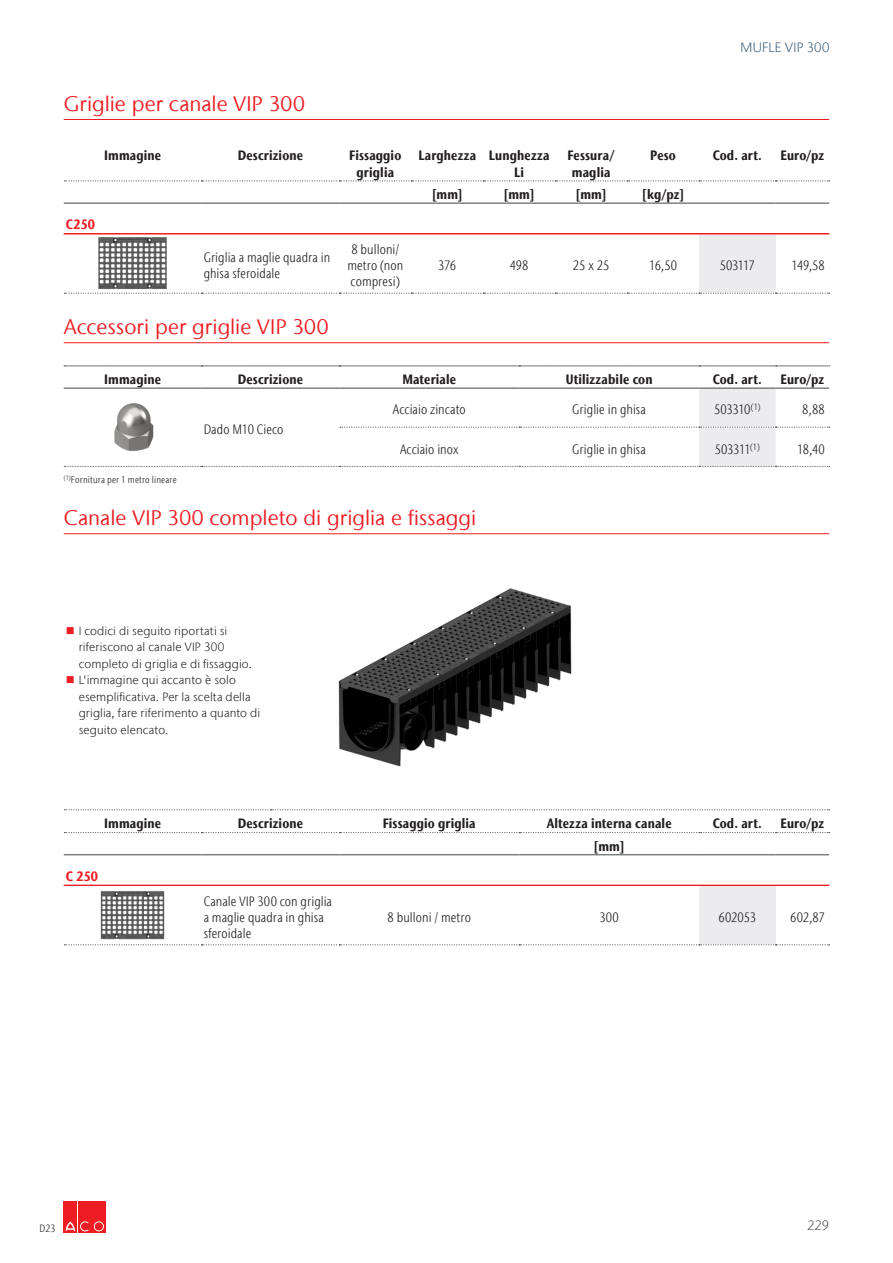
<style>
.page{position:relative;width:893px;height:1263px;background:#fff}
.page>*{position:absolute;margin:0;border:0;box-sizing:border-box;transform-origin:0 0}
.title2_it{font:21px "Stone Sans IIITC Com";color:#ee1d23}
.title2_break_it{font:21px "Stone Sans IIITC Com";color:#ee1d23}
.testataTabella_C_it{font:700 condensed 13.5px/16.2px "Stone Sans IIITC Com";letter-spacing:.01em;color:#231f20;text-align:center}
.testoTabella_C_it{font:300 condensed 13.5px/16.2px "Stone Sans IIITC Com";letter-spacing:.005em;color:#231f20}
.testoTabella_L_it{font:300 condensed 13.5px/16.2px "Stone Sans IIITC Com";letter-spacing:.005em;color:#231f20}
.codice_it{font:300 condensed 13.5px "Stone Sans IIITC Com";letter-spacing:-.02em;color:#231f20}
.testoTabella_R_it{font:300 condensed 13.5px "Stone Sans IIITC Com";letter-spacing:-.015em;color:#231f20}
.t1{font:300 13.5px "Stone Sans IIITC Com";letter-spacing:.02em;color:#335875}
.raggruppamento_it{font:700 condensed 13.5px "Stone Sans IIITC Com";letter-spacing:.015em;color:#ee1d23}
.t2{font:300 13.5px "Stone Sans IIITC Com";color:#57585a}
.t3{font:300 12px/16.5px "Stone Sans IIITC Com";letter-spacing:.01em;color:#231f20}
.t4{font:300 condensed 10.5px "Stone Sans IIITC Com";color:#231f20}
.tableNote_it{font:300 condensed 9.75px "Stone Sans IIITC Com";letter-spacing:.015em;color:#231f20}
</style>
<div class="page">
<div style="left:64px;top:1201px;width:13px;height:32px;background:#ee1d23"></div>
<div style="left:78px;top:1201px;width:13px;height:32px;background:#ee1d23"></div>
<svg style="left:65px;top:1221px;width:24px;height:11px"></svg>
<div style="left:92px;top:1201px;width:13px;height:32px;background:#ee1d23"></div>
<svg style="left:93px;top:1221px;width:11px;height:11px"></svg>
<div style="left:93px;top:1221px;width:12px;height:11px;border:1px solid #ee1d23;border-radius:50%"></div>
<div style="left:95px;top:1223px;width:7px;height:7px;background:#ee1d23;border-radius:50%"></div>
<div style="left:95px;top:1223px;width:7px;height:7px;border:1px solid #ee1d23;border-radius:50%"></div>
<hr style="left:64px;top:119px;width:765px;height:1px;background:#ee1d23">
<hr style="left:64px;top:342px;width:765px;height:1px;background:#ee1d23">
<hr style="left:64px;top:533px;width:765px;height:1px;background:#ee1d23">
<div style="left:699px;top:234px;width:77px;height:59px;background:#ececee"></div>
<svg style="left:64px;top:180px;width:766px;height:1px"></svg>
<svg style="left:64px;top:293px;width:766px;height:1px"></svg>
<hr style="left:64px;top:203px;width:138px;height:1px;background:#57585a">
<hr style="left:202px;top:203px;width:137px;height:1px;background:#57585a">
<hr style="left:339px;top:203px;width:72px;height:1px;background:#57585a">
<hr style="left:411px;top:203px;width:72px;height:1px;background:#57585a">
<hr style="left:483px;top:203px;width:72px;height:1px;background:#57585a">
<hr style="left:555px;top:203px;width:72px;height:1px;background:#57585a">
<hr style="left:627px;top:203px;width:72px;height:1px;background:#57585a">
<hr style="left:699px;top:203px;width:77px;height:1px;background:#57585a">
<hr style="left:776px;top:203px;width:53px;height:1px;background:#57585a">
<hr style="left:64px;top:233px;width:765px;height:1px;background:#ee1d23">
<img style="left:98px;top:238px;width:69px;height:51px">
<svg style="left:64px;top:366px;width:766px;height:1px"></svg>
<svg style="left:64px;top:388px;width:766px;height:79px"></svg>
<img style="left:110px;top:402px;width:45px;height:51px">
<svg style="left:64px;top:809px;width:766px;height:1px"></svg>
<img style="left:338px;top:588px;width:234px;height:179px">
<div style="left:699px;top:885px;width:77px;height:60px;background:#ececee"></div>
<svg style="left:64px;top:832px;width:766px;height:1px"></svg>
<svg style="left:64px;top:944px;width:766px;height:1px"></svg>
<hr style="left:64px;top:854px;width:138px;height:1px;background:#57585a">
<hr style="left:202px;top:854px;width:137px;height:1px;background:#57585a">
<hr style="left:339px;top:854px;width:180px;height:1px;background:#57585a">
<hr style="left:519px;top:854px;width:180px;height:1px;background:#57585a">
<hr style="left:699px;top:854px;width:77px;height:1px;background:#57585a">
<hr style="left:776px;top:854px;width:53px;height:1px;background:#57585a">
<hr style="left:64px;top:885px;width:765px;height:1px;background:#ee1d23">
<img style="left:100px;top:891px;width:65px;height:49px">
<p class="t1" style="left:741px;top:39px;width:90px">MUFLE VIP 300</p>
<p class="title2_break_it" style="left:64px;top:90px;width:243px">Griglie per canale VIP 300</p>
<p class="testataTabella_C_it" style="left:104px;top:147px;width:58px">Immagine</p>
<p class="testataTabella_C_it" style="left:238px;top:147px;width:67px">Descrizione</p>
<p class="testataTabella_C_it" style="left:349px;top:147px;width:54px">Fissaggio griglia</p>
<p class="testataTabella_C_it" style="left:418px;top:147px;width:59px">Larghezza</p>
<p class="testataTabella_C_it" style="left:489px;top:147px;width:62px">Lunghezza<br>Li</p>
<p class="testataTabella_C_it" style="left:567px;top:147px;width:49px">Fessura/ maglia</p>
<p class="testataTabella_C_it" style="left:650px;top:147px;width:27px">Peso</p>
<p class="testataTabella_C_it" style="left:713px;top:147px;width:51px">Cod. art.</p>
<p class="testataTabella_C_it" style="left:780px;top:147px;width:45px">Euro/pz</p>
<p class="testataTabella_C_it" style="left:432px;top:186px;width:33px">[mm]</p>
<p class="testataTabella_C_it" style="left:504px;top:186px;width:33px">[mm]</p>
<p class="testataTabella_C_it" style="left:576px;top:186px;width:33px">[mm]</p>
<p class="testataTabella_C_it" style="left:642px;top:186px;width:44px">[kg/pz]</p>
<p class="raggruppamento_it" style="left:66px;top:216px;width:31px">C250</p>
<p class="testoTabella_L_it" style="left:204px;top:249px;width:128px">Griglia a maglie quadra in ghisa sferoidale</p>
<p class="testoTabella_C_it" style="left:347px;top:241px;width:57px">8 bulloni/ metro (non compresi)</p>
<p class="testoTabella_C_it" style="left:438px;top:257px;width:19px">376</p>
<p class="testoTabella_C_it" style="left:510px;top:257px;width:20px">498</p>
<p class="testoTabella_C_it" style="left:573px;top:257px;width:38px">25 x 25</p>
<p class="testoTabella_C_it" style="left:649px;top:257px;width:30px">16,50</p>
<p class="codice_it" style="left:720px;top:257px;width:37px">503117</p>
<p class="testoTabella_R_it" style="left:791px;top:257px;width:35px">149,58</p>
<p class="title2_it" style="left:64px;top:313px;width:266px">Accessori per griglie VIP 300</p>
<p class="testataTabella_C_it" style="left:104px;top:371px;width:58px">Immagine</p>
<p class="testataTabella_C_it" style="left:238px;top:371px;width:67px">Descrizione</p>
<p class="testataTabella_C_it" style="left:402px;top:371px;width:55px">Materiale</p>
<p class="testataTabella_C_it" style="left:566px;top:371px;width:88px">Utilizzabile con</p>
<p class="testataTabella_C_it" style="left:713px;top:371px;width:51px">Cod. art.</p>
<p class="testataTabella_C_it" style="left:780px;top:371px;width:45px">Euro/pz</p>
<p class="testoTabella_L_it" style="left:204px;top:421px;width:81px">Dado M10 Cieco</p>
<p class="testoTabella_C_it" style="left:393px;top:402px;width:74px">Acciaio zincato</p>
<p class="testoTabella_C_it" style="left:572px;top:402px;width:75px">Griglie in ghisa</p>
<p class="codice_it" style="left:714px;top:401px;width:48px">503310<sup>(1)</sup></p>
<p class="testoTabella_R_it" style="left:802px;top:401px;width:24px">8,88</p>
<p class="testoTabella_C_it" style="left:400px;top:441px;width:60px">Acciaio inox</p>
<p class="testoTabella_C_it" style="left:572px;top:441px;width:75px">Griglie in ghisa</p>
<p class="codice_it" style="left:715px;top:441px;width:46px">503311<sup>(1)</sup></p>
<p class="testoTabella_R_it" style="left:797px;top:441px;width:29px">18,40</p>
<p class="tableNote_it" style="left:64px;top:473px;width:114px"><sup>(1)</sup>Fornitura per 1 metro lineare</p>
<p class="title2_it" style="left:64px;top:504px;width:414px">Canale VIP 300 completo di griglia e fissaggi</p>
<p class="t3" style="left:79px;top:622px;width:175px">I codici di seguito riportati si riferiscono al canale VIP 300 completo di griglia e di fissaggio.</p>
<p class="t3" style="left:79px;top:671px;width:183px">L'immagine qui accanto è solo esemplificativa. Per la scelta della griglia, fare riferimento a quanto di seguito elencato.</p>
<p class="testataTabella_C_it" style="left:104px;top:815px;width:58px">Immagine</p>
<p class="testataTabella_C_it" style="left:238px;top:815px;width:67px">Descrizione</p>
<p class="testataTabella_C_it" style="left:383px;top:815px;width:94px">Fissaggio griglia</p>
<p class="testataTabella_C_it" style="left:547px;top:815px;width:126px">Altezza interna canale</p>
<p class="testataTabella_C_it" style="left:713px;top:815px;width:51px">Cod. art.</p>
<p class="testataTabella_C_it" style="left:780px;top:815px;width:45px">Euro/pz</p>
<p class="testataTabella_C_it" style="left:594px;top:837px;width:33px">[mm]</p>
<p class="raggruppamento_it" style="left:66px;top:868px;width:34px">C 250</p>
<p class="testoTabella_L_it" style="left:204px;top:893px;width:130px">Canale VIP 300 con griglia a maglie quadra in ghisa sferoidale</p>
<p class="testoTabella_C_it" style="left:388px;top:909px;width:85px">8 bulloni / metro</p>
<p class="testoTabella_C_it" style="left:599px;top:909px;width:21px">300</p>
<p class="codice_it" style="left:718px;top:909px;width:39px">602053</p>
<p class="testoTabella_R_it" style="left:790px;top:909px;width:36px">602,87</p>
<p class="t4" style="left:40px;top:1221px;width:17px">D23</p>
<p class="t2" style="left:807px;top:1217px;width:24px">229</p>
</div>
